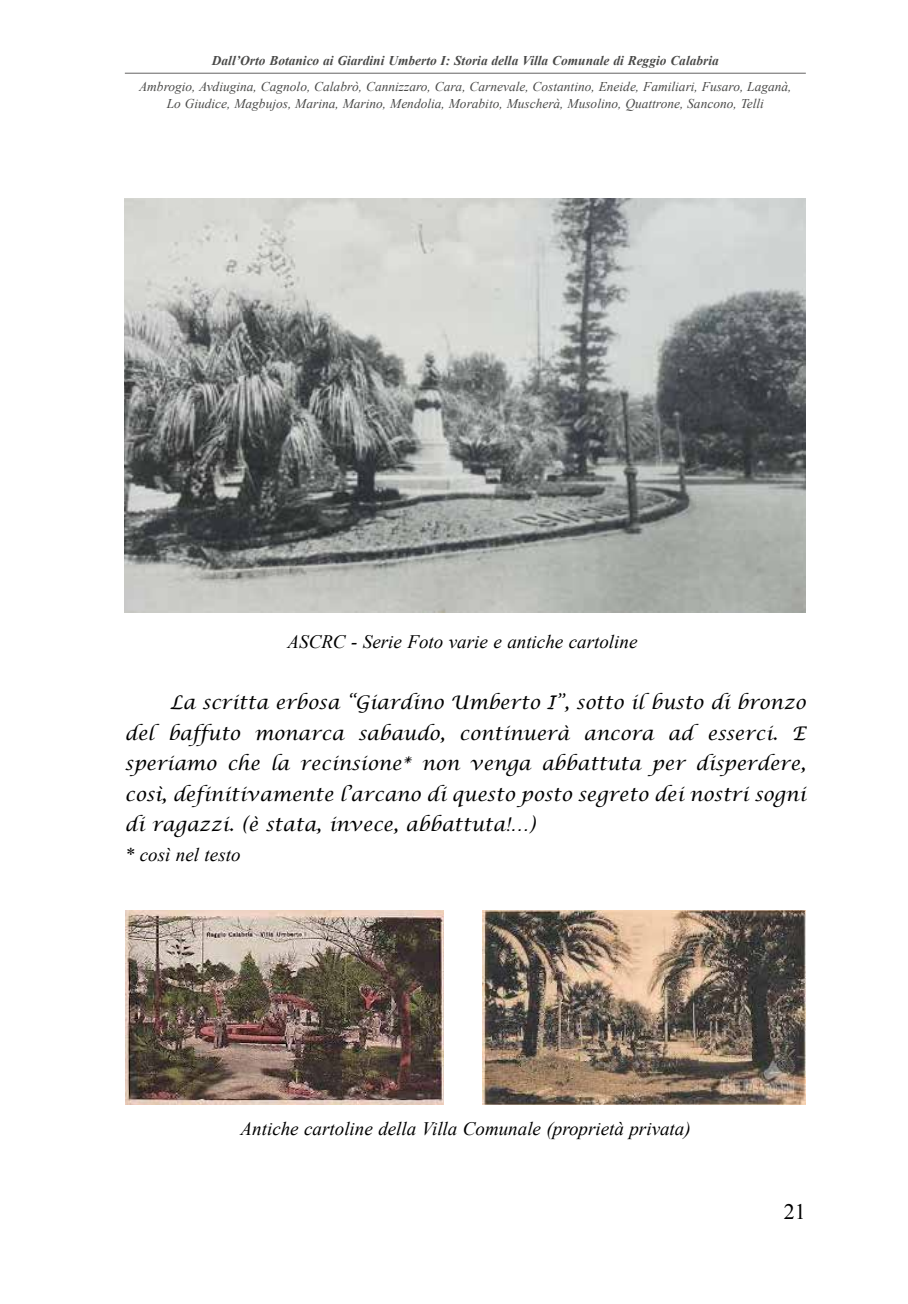
<style>
.page{position:relative;width:908px;height:1304px;background:#fff}
.page>*{position:absolute;margin:0;border:0;box-sizing:border-box;transform-origin:0 0}
.t1{font:22px "Times New Roman";color:#000}
.t2{font:italic 19px "Times New Roman";color:#000}
.t3{font:italic 18.8px/30.4px "Lucida Calligraphy";color:#000;text-align:justify}
.t4{font:italic 13.4px/16.8px "Times New Roman";color:#4a4a49;text-align:center}
.t5{font:italic 700 13.4px "Times New Roman";color:#4a4a49}
</style>
<div class="page">
<hr style="left:125px;top:73px;width:680px;height:1px;background:#646363">
<img style="left:125px;top:910px;width:318px;height:194px">
<img style="left:125px;top:198px;width:680px;height:414px">
<img style="left:482px;top:910px;width:323px;height:194px">
<p class="t5" style="left:212px;top:52px;width:508px">Dall’Orto Botanico ai Giardini Umberto I: Storia della Villa Comunale di Reggio Calabria</p>
<p class="t4" style="left:139px;top:78px;width:653px">Ambrogio, Avdiugina, Cagnolo, Calabrò, Cannizzaro, Cara, Carnevale, Costantino, Eneide, Familiari, Fusaro, Laganà,<br>Lo Giudice, Magbujos, Marina, Marino, Mendolia, Morabito, Muscherà, Musolino, Quattrone, Sancono, Telli</p>
<p class="t2" style="left:287px;top:629px;width:351px">ASCRC - Serie Foto varie e antiche cartoline</p>
<p class="t3" style="left:125px;top:688px;width:682px;text-indent:45px">La scritta erbosa “Giardino Umberto I”, sotto il busto di bronzo del baffuto monarca sabaudo, continuerà ancora ad esserci. E speriamo che la recinsione* non venga abbattuta per disperdere, così, definitivamente l’arcano di questo posto segreto dei nostri sogni di ragazzi. (è stata, invece, abbattuta!…)</p>
<p class="t2" style="left:125px;top:842px;width:117px">* così nel testo</p>
<p class="t2" style="left:240px;top:1115px;width:451px">Antiche cartoline della Villa Comunale (proprietà privata)</p>
<p class="t1" style="left:783px;top:1197px;width:23px">21</p>
</div>
